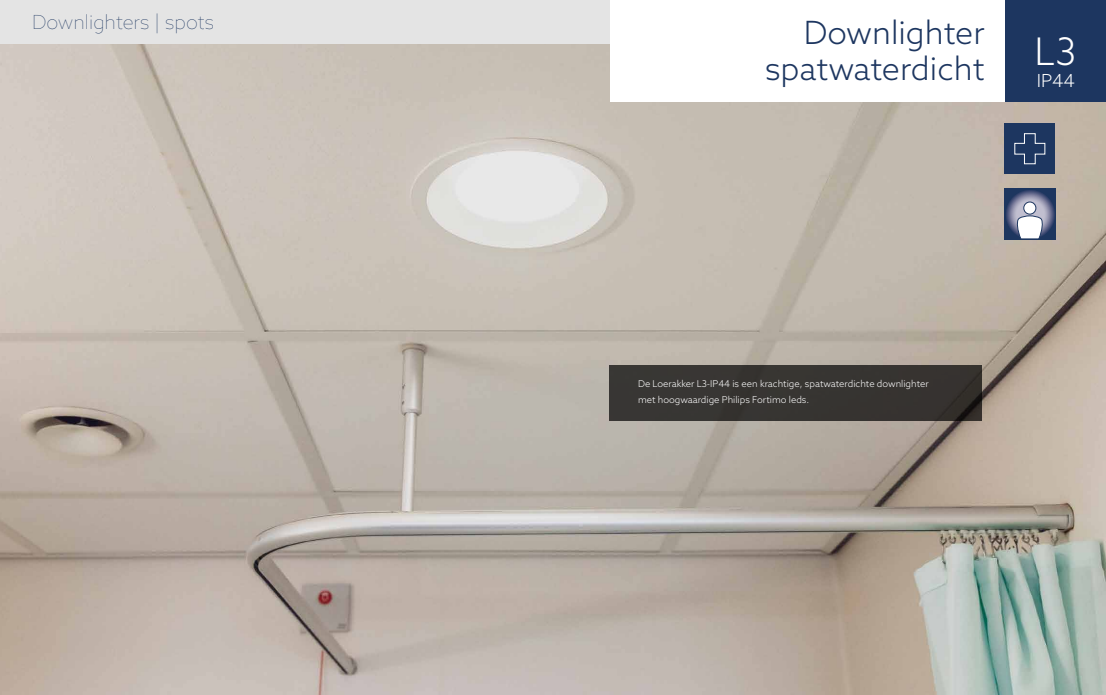
<style>
.page{position:relative;width:1106px;height:695px;background:#fff}
.page>*{position:absolute;margin:0;border:0;box-sizing:border-box;transform-origin:0 0}
.t1{font:300 38px "Azo Sans";color:#fff}
.t2{font:300 32px/36.3px "Azo Sans";color:#1d3660;text-align:right}
.t3{font:100 19.4px "Azo Sans";color:#1d3660}
.t4{font:300 18px "Azo Sans";color:#fff}
.t5{font:300 9.4px/16px "Azo Sans";color:#fff}
</style>
<div class="page">
<img style="left:0;top:44px;width:1106px;height:650px">
<div style="left:1004px;top:0;width:102px;height:102px;background:#1d3660"></div>
<div style="left:0;top:0;width:609px;height:44px;background:#e4e4e4"></div>
<div style="left:609px;top:0;width:395px;height:102px;background:#fff"></div>
<div style="left:609px;top:365px;width:372px;height:56px;background:#373532"></div>
<svg style="left:1004px;top:188px;width:51px;height:51px;background:#5a6587"></svg>
<div style="left:1023px;top:202px;width:12px;height:12px;background:#fff;border-radius:50%"></div>
<div style="left:1023px;top:201px;width:13px;height:13px;border:1px solid #1d3660;border-radius:50%"></div>
<svg style="left:1015px;top:215px;width:27px;height:24px"></svg>
<div style="left:1004px;top:123px;width:51px;height:51px;background:#1d3660"></div>
<svg style="left:1014px;top:133px;width:31px;height:32px"></svg>
<h3 class="t3" style="left:32px;top:10px;width:183px">Downlighters | spots</h3>
<h2 class="t2" style="left:765px;top:14px;width:221px">Downlighter spatwaterdicht</h2>
<h1 class="t1" style="left:1034px;top:27px;width:43px">L3</h1>
<h3 class="t4" style="left:1036px;top:69px;width:40px">IP44</h3>
<p class="t5" style="left:638px;top:375px;width:292px">De Loerakker L3-IP44 is een krachtige, spatwaterdichte downlighter met hoogwaardige Philips Fortimo leds.</p>
</div>
